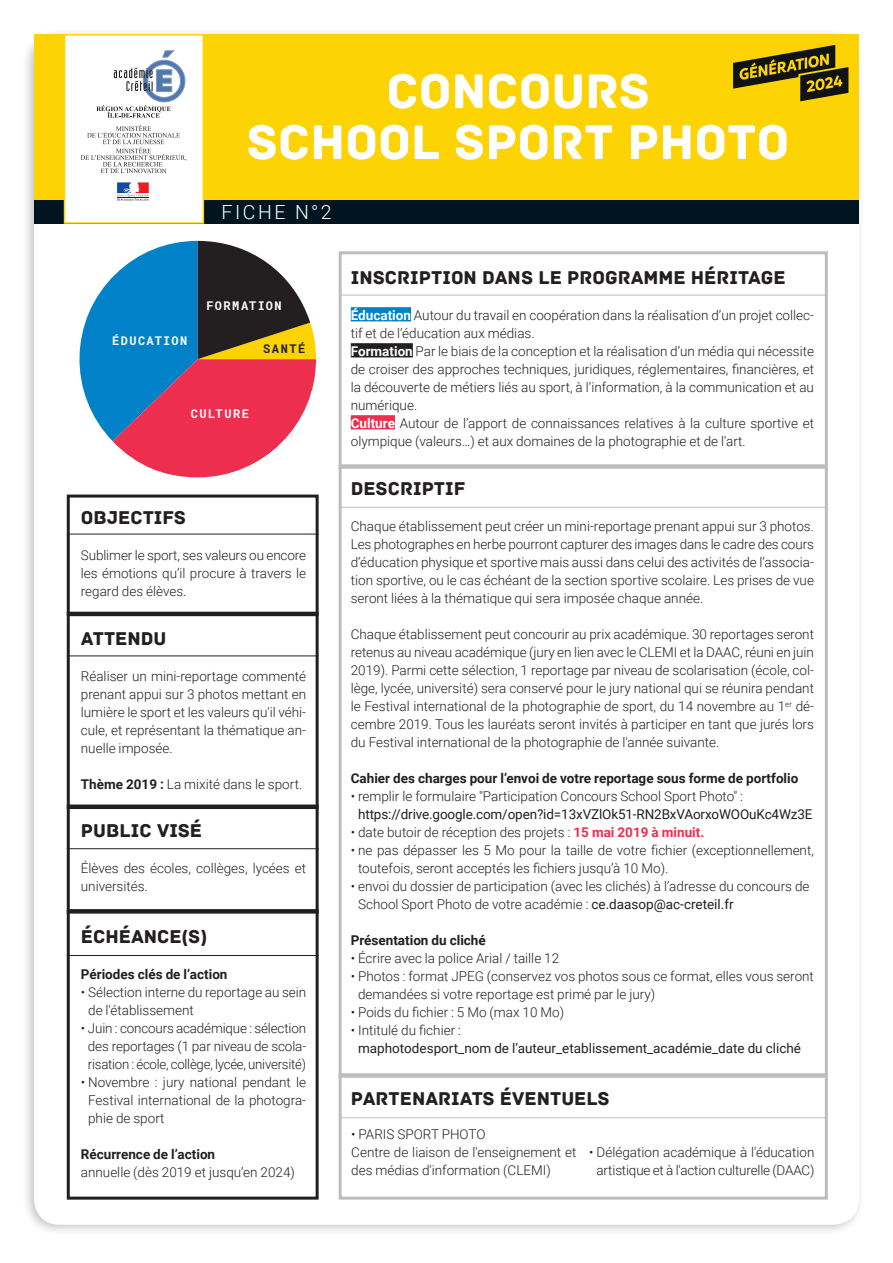
<style>
.page{position:relative;width:893px;height:1263px;background:#fff}
.page>*{position:absolute;margin:0;border:0;box-sizing:border-box;transform-origin:0 0}
.t1{font:51px/51px "Archive";color:#fff;text-align:center}
.t2{font:19.5px "Archive";color:#231f20}
.t3{font:300 19.5px "Roboto";letter-spacing:.135em;color:#fff}
.t4{font:300 13.5px/18px "Roboto";color:#231f20}
.t5{font:13.5px "Roboto";letter-spacing:-.01em;color:#231f20}
.t6{font:700 13.5px "Roboto";color:#231f20}
.t7{font:700 12px "Roboto Mono";letter-spacing:.115em;color:#fff}
.t8{font:700 12px "Roboto Mono";letter-spacing:.125em;color:#231f20}
.s1{font-weight:700}
.s2{font-weight:700;color:#fff}
.s3{font-weight:700;color:#ee2e4e}
.s4{font-weight:400}
</style>
<div class="page">
<div style="left:22px;top:27px;width:843px;height:1209px;background:#231f20;opacity:.25"></div>
<div style="left:34px;top:34px;width:825px;height:1191px;background:#fff;border-radius:26px"></div>
<div style="left:34px;top:34px;width:825px;height:166px;background:#fed304"></div>
<svg style="left:79px;top:241px;width:237px;height:236px"></svg>
<div style="left:67px;top:495px;width:252px;height:704px;border:3px solid #231f20"></div>
<div style="left:339px;top:251px;width:489px;height:948px;border:3px solid #bcbdc0"></div>
<div style="left:34px;top:200px;width:825px;height:24px;background:#011521"></div>
<div style="left:351px;top:307px;width:60px;height:14px;background:#0081c8"></div>
<div style="left:351px;top:343px;width:62px;height:14px;background:#231f20"></div>
<div style="left:351px;top:415px;width:44px;height:14px;background:#ee2e4e"></div>
<hr style="left:339px;top:295px;width:489px;height:1px;background:#bcbdc0">
<div style="left:339px;top:464px;width:488px;height:5px;background:#bcbdc0"></div>
<div style="left:339px;top:1073px;width:488px;height:5px;background:#bcbdc0"></div>
<hr style="left:67px;top:612px;width:252px;height:4px;background:#231f20">
<div style="left:67px;top:804px;width:252px;height:5px;background:#231f20"></div>
<svg style="left:67px;top:909px;width:252px;height:4px"></svg>
<hr style="left:67px;top:534px;width:252px;height:1px;background:#231f20">
<hr style="left:67px;top:655px;width:252px;height:1px;background:#231f20">
<hr style="left:67px;top:848px;width:252px;height:1px;background:#231f20">
<hr style="left:67px;top:955px;width:252px;height:1px;background:#231f20">
<hr style="left:339px;top:1117px;width:489px;height:1px;background:#bcbdc0">
<hr style="left:339px;top:507px;width:489px;height:1px;background:#bcbdc0">
<div style="left:65px;top:35px;width:138px;height:188px;background:#fff"></div>
<svg style="left:96px;top:50px;width:90px;height:68px"></svg>
<svg style="left:117px;top:182px;width:32px;height:19px"></svg>
<svg style="left:81px;top:125px;width:105px;height:48px"></svg>
<div style="left:64px;top:34px;width:140px;height:190px;border:2px solid #fed304"></div>
<svg style="left:733px;top:45px;width:115px;height:56px"></svg>
<h1 class="t1" style="left:247px;top:66px;width:544px">CONCOURS<br>SCHOOL SPORT PHOTO</h1>
<h2 class="t3" style="left:221px;top:198px;width:112px">FICHE N°2</h2>
<p class="t7" style="left:112px;top:333px;width:77px">ÉDUCATION</p>
<p class="t7" style="left:206px;top:297px;width:77px">FORMATION</p>
<p class="t8" style="left:263px;top:341px;width:44px">SANTÉ</p>
<p class="t7" style="left:191px;top:406px;width:60px">CULTURE</p>
<h2 class="t2" style="left:81px;top:506px;width:107px">OBJECTIFS</h2>
<p class="t4" style="left:81px;top:545px;width:227px;text-align:justify">Sublimer le sport, ses valeurs ou encore les émotions qu’il procure à travers le regard des élèves.</p>
<h2 class="t2" style="left:81px;top:627px;width:87px">ATTENDU</h2>
<p class="t4" style="left:81px;top:666px;width:227px;text-align:justify">Réaliser un mini-reportage commenté prenant appui sur 3 photos mettant en lumière le sport et les valeurs qu'il véhi&shy;cule, et représentant la thématique an&shy;nuelle imposée.</p>
<p class="t4" style="left:81px;top:774px;width:223px"><span class="s1">Thème 2019 :</span> La mixité dans le sport.</p>
<h2 class="t2" style="left:81px;top:819px;width:123px">PUBLIC VISÉ</h2>
<p class="t4" style="left:81px;top:859px;width:227px">Élèves des écoles, collèges, lycées et universités.</p>
<h2 class="t2" style="left:81px;top:925px;width:128px">ÉCHÉANCE(S)</h2>
<p class="t6" style="left:81px;top:965px;width:148px">Périodes clés de l’action</p>
<p class="t4" style="left:88px;top:982px;width:220px;text-indent:-7px">• Sélection interne du reportage au sein de l'établissement</p>
<p class="t4" style="left:81px;top:1018px;width:227px;text-align:center">• Juin : concours académique : sélection des reportages (1 par niveau de scola&shy;risation : école, collège, lycée, université)</p>
<p class="t4" style="left:88px;top:1072px;width:219px;text-align:justify;text-indent:-7px">• Novembre : jury national pendant le Festival international de la photogra&shy;phie de sport</p>
<p class="t6" style="left:81px;top:1145px;width:136px">Récurrence de l’action</p>
<p class="t4" style="left:81px;top:1162px;width:216px">annuelle (dès 2019 et jusqu’en 2024)</p>
<h2 class="t2" style="left:351px;top:266px;width:436px">INSCRIPTION DANS LE PROGRAMME HÉRITAGE</h2>
<p class="t4" style="left:351px;top:305px;width:465px"><span class="s2">Éducation</span> Autour du travail en coopération dans la réalisation d’un projet collec&shy;tif et de l’éducation aux médias.<br><span class="s2">Formation</span> Par le biais de la conception et la réalisation d’un média qui nécessite de croiser des approches techniques, juridiques, réglementaires, financières, et la découverte de métiers liés au sport, à l’information, à la communication et au numérique.<br><span class="s2">Culture</span> Autour de l’apport de connaissances relatives à la culture sportive et olympique (valeurs…) et aux domaines de la photographie et de l'art.</p>
<h2 class="t2" style="left:351px;top:477px;width:116px">DESCRIPTIF</h2>
<p class="t4" style="left:351px;top:517px;width:465px;text-align:justify">Chaque établissement peut créer un mini-reportage prenant appui sur 3 photos.<br>Les photographes en herbe pourront capturer des images dans le cadre des cours d’éducation physique et sportive mais aussi dans celui des activités de l’associa&shy;tion sportive, ou le cas échéant de la section sportive scolaire. Les prises de vue seront liées à la thématique qui sera imposée chaque année.</p>
<p class="t4" style="left:351px;top:625px;width:465px;text-align:justify">Chaque établissement peut concourir au prix académique. 30 reportages seront retenus au niveau académique (jury en lien avec le CLEMI et la DAAC, réuni en juin 2019). Parmi cette sélection, 1 reportage par niveau de scolarisation (école, col&shy;lège, lycée, université) sera conservé pour le jury national qui se réunira pendant le Festival international de la photographie de sport, du 14 novembre au 1<sup>er</sup> dé&shy;cembre 2019. Tous les lauréats seront invités à participer en tant que jurés lors du Festival international de la photographie de l'année suivante.</p>
<p class="t6" style="left:351px;top:769px;width:449px">Cahier des charges pour l’envoi de votre reportage sous forme de portfolio</p>
<p class="t4" style="left:351px;top:787px;width:394px">• remplir le formulaire "Participation Concours School Sport Photo" :</p>
<p class="t5" style="left:358px;top:805px;width:456px">https://drive.google.com/open?id=13xVZlOk51-RN2BxVAorxoWOOuKc4Wz3E</p>
<p class="t4" style="left:351px;top:823px;width:355px">• date butoir de réception des projets : <span class="s3">15 mai 2019 à minuit.</span></p>
<p class="t4" style="left:358px;top:841px;width:457px;text-indent:-7px">• ne pas dépasser les 5 Mo pour la taille de votre fichier (exceptionnellement, toutefois, seront acceptés les fichiers jusqu’à 10 Mo).</p>
<p class="t4" style="left:358px;top:877px;width:453px;text-indent:-7px">• envoi du dossier de participation (avec les clichés) à l’adresse du concours de<br>School Sport Photo de votre académie : <span class="s4">ce.daasop@ac-creteil.fr</span></p>
<p class="t6" style="left:351px;top:931px;width:137px">Présentation du cliché</p>
<p class="t4" style="left:351px;top:949px;width:210px">• Écrire avec la police Arial / taille 12</p>
<p class="t4" style="left:358px;top:967px;width:457px;text-indent:-7px">• Photos : format JPEG (conservez vos photos sous ce format, elles vous seront demandées si votre reportage est primé par le jury)</p>
<p class="t4" style="left:351px;top:1003px;width:215px">• Poids du fichier : 5 Mo (max 10 Mo)</p>
<p class="t4" style="left:351px;top:1021px;width:112px">• Intitulé du fichier :</p>
<p class="t5" style="left:358px;top:1039px;width:444px">maphotodesport_nom de l’auteur_etablissement_académie_date du cliché</p>
<h2 class="t2" style="left:351px;top:1087px;width:260px">PARTENARIATS ÉVENTUELS</h2>
<p class="t4" style="left:351px;top:1125px;width:227px">• PARIS SPORT PHOTO<br>Centre de liaison de l'enseignement et des médias d'information (CLEMI)</p>
<p class="t4" style="left:589px;top:1143px;width:227px;text-align:center">• Délégation académique à l'éducation artistique et à l'action culturelle (DAAC)</p>
</div>
